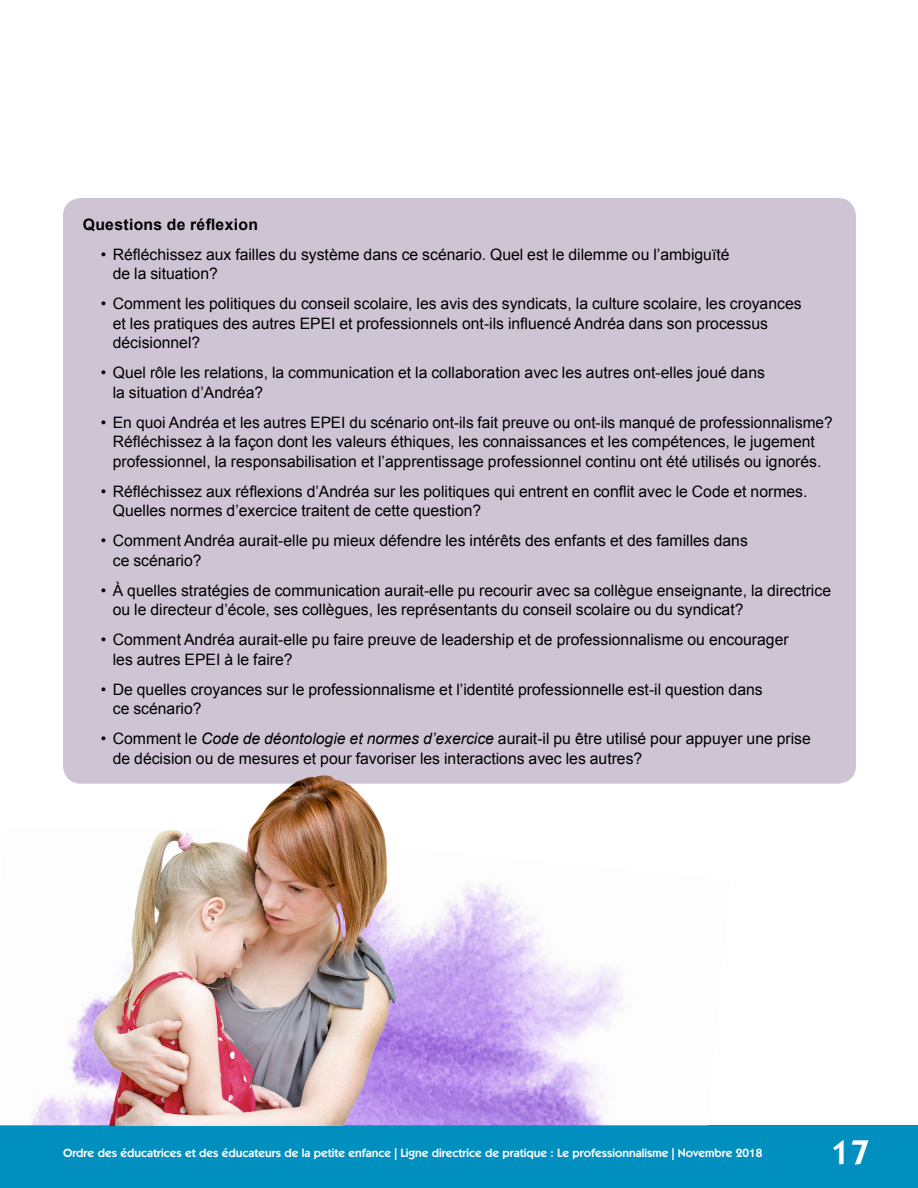
<style>
.page{position:relative;width:918px;height:1188px;background:#fff}
.page>*{position:absolute;margin:0;border:0;box-sizing:border-box;transform-origin:0 0}
.t1{font:600 34.5px "ITC Kabel Std";color:#fff}
.t2{font:15.75px/19.5px "Arial";color:#000}
.t3{font:700 15.75px "Arial";letter-spacing:.02em;color:#000}
.t4{font:600 12px "ITC Kabel Std";color:#fff}
.s1{font-style:italic}
</style>
<div class="page">
<div style="left:0;top:1125px;width:918px;height:63px;background:#008fbe"></div>
<img style="left:31px;top:883px;width:592px;height:242px">
<div style="left:63px;top:198px;width:793px;height:586px;background:#cec4d4;border-radius:18px"></div>
<img style="left:62px;top:772px;width:358px;height:353px">
<p class="t3" style="left:83px;top:214px;width:177px">Questions de réflexion</p>
<p class="t2" style="left:113px;top:245px;width:618px;text-indent:-12px">• Réfléchissez aux failles du système dans ce scénario. Quel est le dilemme ou l’ambiguïté de la situation?</p>
<p class="t2" style="left:113px;top:294px;width:690px;text-indent:-12px">• Comment les politiques du conseil scolaire, les avis des syndicats, la culture scolaire, les croyances et les pratiques des autres EPEI et professionnels ont-ils influencé Andréa dans son processus décisionnel?</p>
<p class="t2" style="left:113px;top:363px;width:654px;text-indent:-12px">• Quel rôle les relations, la communication et la collaboration avec les autres ont-elles joué dans la situation d’Andréa?</p>
<p class="t2" style="left:101px;top:413px;width:733px;text-align:center">• En quoi Andréa et les autres EPEI du scénario ont-ils fait preuve ou ont-ils manqué de professionnalisme?<br>Réfléchissez à la façon dont les valeurs éthiques, les connaissances et les compétences, le jugement professionnel, la responsabilisation et l’apprentissage professionnel continu ont été utilisés ou ignorés.</p>
<p class="t2" style="left:113px;top:482px;width:696px;text-indent:-12px">• Réfléchissez aux réflexions d’Andréa sur les politiques qui entrent en conflit avec le Code et normes.<br>Quelles normes d’exercice traitent de cette question?</p>
<p class="t2" style="left:113px;top:531px;width:637px;text-indent:-12px">• Comment Andréa aurait-elle pu mieux défendre les intérêts des enfants et des familles dans ce scénario?</p>
<p class="t2" style="left:113px;top:581px;width:720px;text-indent:-12px">• À quelles stratégies de communication aurait-elle pu recourir avec sa collègue enseignante, la directrice ou le directeur d’école, ses collègues, les représentants du conseil scolaire ou du syndicat?</p>
<p class="t2" style="left:113px;top:630px;width:677px;text-indent:-12px">• Comment Andréa aurait-elle pu faire preuve de leadership et de professionnalisme ou encourager les autres EPEI à le faire?</p>
<p class="t2" style="left:113px;top:680px;width:652px;text-indent:-12px">• De quelles croyances sur le professionnalisme et l’identité professionnelle est-il question dans ce scénario?</p>
<p class="t2" style="left:113px;top:729px;width:700px;text-indent:-12px">• Comment le <span class="s1">Code de déontologie et normes d’exercice</span> aurait-il pu être utilisé pour appuyer une prise de décision ou de mesures et pour favoriser les interactions avec les autres?</p>
<p class="t4" style="left:63px;top:1146px;width:701px">Ordre des éducatrices et des éducateurs de la petite enfance | Ligne directrice de pratique : Le professionnalisme | Novembre 2018</p>
<h1 class="t1" style="left:831px;top:1132px;width:40px">17</h1>
</div>
